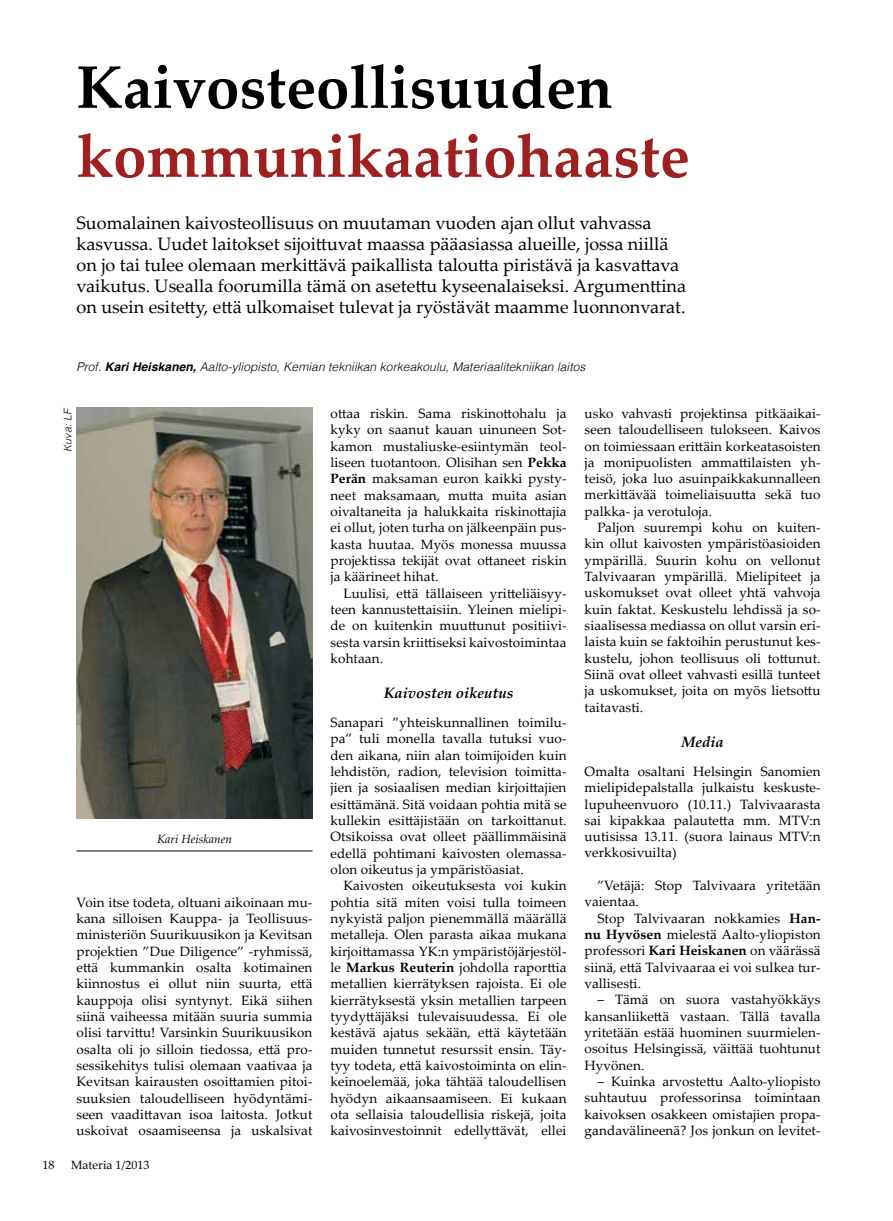
<style>
.page{position:relative;width:893px;height:1221px;background:#fff}
.page>*{position:absolute;margin:0;border:0;box-sizing:border-box;transform-origin:0 0}
.t1{font:700 60px "Palatino Linotype";color:#9e211f}
.t2{font:700 60px "Palatino Linotype";color:#000}
.t3{font:18px/21px "Palatino Linotype";color:#000}
.t4{font:italic 700 15px "Palatino Linotype";color:#000}
.t5{font:13.5px/16.4px "Palatino Linotype";letter-spacing:.005em;color:#000;text-align:justify}
.t6{font:italic 300 12px "Helvetica";letter-spacing:.01em;color:#000}
.t7{font:12px "Palatino Linotype";color:#000}
.t8{font:italic 12px "Palatino Linotype";color:#000}
.t9{font:italic 300 10.5px "Helvetica";color:#000}
.s1{font-weight:700}
</style>
<div class="page">
<img style="left:77px;top:408px;width:236px;height:411px">
<hr style="left:77px;top:850px;width:236px;height:1px;background:#000">
<h1 class="t2" style="left:77px;top:45px;width:538px">Kaivosteollisuuden</h1>
<h1 class="t1" style="left:77px;top:114px;width:615px">kommunikaatiohaaste</h1>
<p class="t3" style="left:77px;top:211px;width:611px">Suomalainen kaivosteollisuus on muutaman vuoden ajan ollut vahvassa kasvussa. Uudet laitokset sijoittuvat maassa pääasiassa alueille, jossa niillä on jo tai tulee olemaan merkittävä paikallista taloutta piristävä ja kasvattava vaikutus. Usealla foorumilla tämä on asetettu kyseenalaiseksi. Argumenttina on usein esitetty, että ulkomaiset tulevat ja ryöstävät maamme luonnonvarat.</p>
<p class="t6" style="left:77px;top:357px;width:511px">Prof. <span class="s1">Kari Heiskanen,</span> Aalto-yliopisto, Kemian tekniikan korkeakoulu, Materiaalitekniikan laitos</p>
<p class="t9" style="left:60px;top:451px;width:45px;rotate:-90deg">Kuva: LF</p>
<p class="t8" style="left:157px;top:830px;width:77px">Kari Heiskanen</p>
<p class="t5" style="left:77px;top:893px;width:238px">Voin itse todeta, oltuani aikoinaan mu&shy;kana silloisen Kauppa- ja Teollisuus&shy;ministeriön Suurikuusikon ja Kevitsan projektien ”Due Diligence” -ryhmissä, että kummankin osalta kotimainen kiinnostus ei ollut niin suurta, että kauppoja olisi syntynyt. Eikä siihen siinä vaiheessa mitään suuria summia olisi tarvittu! Varsinkin Suurikuusikon osalta oli jo silloin tiedossa, että pro&shy;sessikehitys tulisi olemaan vaativaa ja Kevitsan kairausten osoittamien pitoi&shy;suuksien taloudelliseen hyödyntämi&shy;seen vaadittavan isoa laitosta. Jotkut uskoivat osaamiseensa ja uskalsivat</p>
<p class="t7" style="left:43px;top:1155px;width:13px">18</p>
<p class="t7" style="left:71px;top:1155px;width:80px">Materia 1/2013</p>
<p class="t5" style="left:331px;top:405px;width:238px">ottaa riskin. Sama riskinottohalu ja kyky on saanut kauan uinuneen Sot&shy;kamon mustaliuske-esiintymän teol&shy;liseen tuotantoon. Olisihan sen <span class="s1">Pekka Perän</span> maksaman euron kaikki pysty&shy;neet maksamaan, mutta muita asian oivaltaneita ja halukkaita riskinottajia ei ollut, joten turha on jälkeenpäin pus&shy;kasta huutaa. Myös monessa muussa projektissa tekijät ovat ottaneet riskin ja käärineet hihat.</p>
<p class="t5" style="left:331px;top:584px;width:238px;text-indent:13px">Luulisi, että tällaiseen yritteliäisyy&shy;teen kannustettaisiin. Yleinen mielipi&shy;de on kuitenkin muuttunut positiivi&shy;sesta varsin kriittiseksi kaivostoimintaa kohtaan.</p>
<p class="t4" style="left:384px;top:682px;width:131px">Kaivosten oikeutus</p>
<p class="t5" style="left:331px;top:713px;width:238px">Sanapari ”yhteiskunnallinen toimilu&shy;pa” tuli monella tavalla tutuksi vuo&shy;den aikana, niin alan toimijoiden kuin lehdistön, radion, television toimitta&shy;jien ja sosiaalisen median kirjoittajien esittämänä. Sitä voidaan pohtia mitä se kullekin esittäjistään on tarkoittanut.<br>Otsikoissa ovat olleet päällimmäisinä edellä pohtimani kaivosten olemassa&shy;olon oikeutus ja ympäristöasiat.</p>
<p class="t5" style="left:331px;top:877px;width:238px;text-indent:13px">Kaivosten oikeutuksesta voi kukin pohtia sitä miten voisi tulla toimeen nykyistä paljon pienemmällä määrällä metalleja. Olen parasta aikaa mukana kirjoittamassa YK:n ympäristöjärjestöl&shy;le <span class="s1">Markus Reuterin</span> johdolla raporttia metallien kierrätyksen rajoista. Ei ole kierrätyksestä yksin metallien tarpeen tyydyttäjäksi tulevaisuudessa. Ei ole kestävä ajatus sekään, että käytetään muiden tunnetut resurssit ensin. Täy&shy;tyy todeta, että kaivostoiminta on elin&shy;keinoelemää, joka tähtää taloudellisen hyödyn aikaansaamiseen. Ei kukaan ota sellaisia taloudellisia riskejä, joita kaivosinvestoinnit edellyttävät, ellei</p>
<p class="t5" style="left:585px;top:404px;width:238px">usko vahvasti projektinsa pitkäaikai&shy;seen taloudelliseen tulokseen. Kaivos on toimiessaan erittäin korkeatasoisten ja monipuolisten ammattilaisten yh&shy;teisö, joka luo asuinpaikkakunnalleen merkittävää toimeliaisuutta sekä tuo palkka- ja verotuloja.</p>
<p class="t5" style="left:585px;top:519px;width:238px;text-indent:13px">Paljon suurempi kohu on kuiten&shy;kin ollut kaivosten ympäristöasioiden ympärillä. Suurin kohu on vellonut Talvivaaran ympärillä. Mielipiteet ja uskomukset ovat olleet yhtä vahvoja kuin faktat. Keskustelu lehdissä ja so&shy;siaalisessa mediassa on ollut varsin eri&shy;laista kuin se faktoihin perustunut kes&shy;kustelu, johon teollisuus oli tottunut.<br>Siinä ovat olleet vahvasti esillä tunteet ja uskomukset, joita on myös lietsottu taitavasti.</p>
<p class="t4" style="left:681px;top:731px;width:44px">Media</p>
<p class="t5" style="left:585px;top:762px;width:238px">Omalta osaltani Helsingin Sanomien mielipidepalstalla julkaistu keskuste&shy;lupuheenvuoro (10.11.) Talvivaarasta sai kipakkaa palautetta mm. MTV:n uutisissa 13.11. (suora lainaus MTV:n verkkosivuilta)</p>
<p class="t5" style="left:585px;top:876px;width:237px;text-indent:13px">”Vetäjä: Stop Talvivaara yritetään vaientaa.</p>
<p class="t5" style="left:585px;top:909px;width:238px;text-indent:13px">Stop Talvivaaran nokkamies <span class="s1">Han&shy;nu Hyvösen</span> mielestä Aalto-yliopiston professori <span class="s1">Kari Heiskanen</span> on väärässä siinä, että Talvivaaraa ei voi sulkea tur&shy;vallisesti.</p>
<p class="t5" style="left:585px;top:991px;width:238px;text-indent:13px">– Tämä on suora vastahyökkäys kansanliikettä vastaan. Tällä tavalla yritetään estää huominen suurmielen&shy;osoitus Helsingissä, väittää tuohtunut Hyvönen.</p>
<p class="t5" style="left:585px;top:1072px;width:238px;text-indent:13px">– Kuinka arvostettu Aalto-yliopisto suhtautuu professorinsa toimintaan kaivoksen osakkeen omistajien propa&shy;gandavälineenä? Jos jonkun on levitet-</p>
</div>
